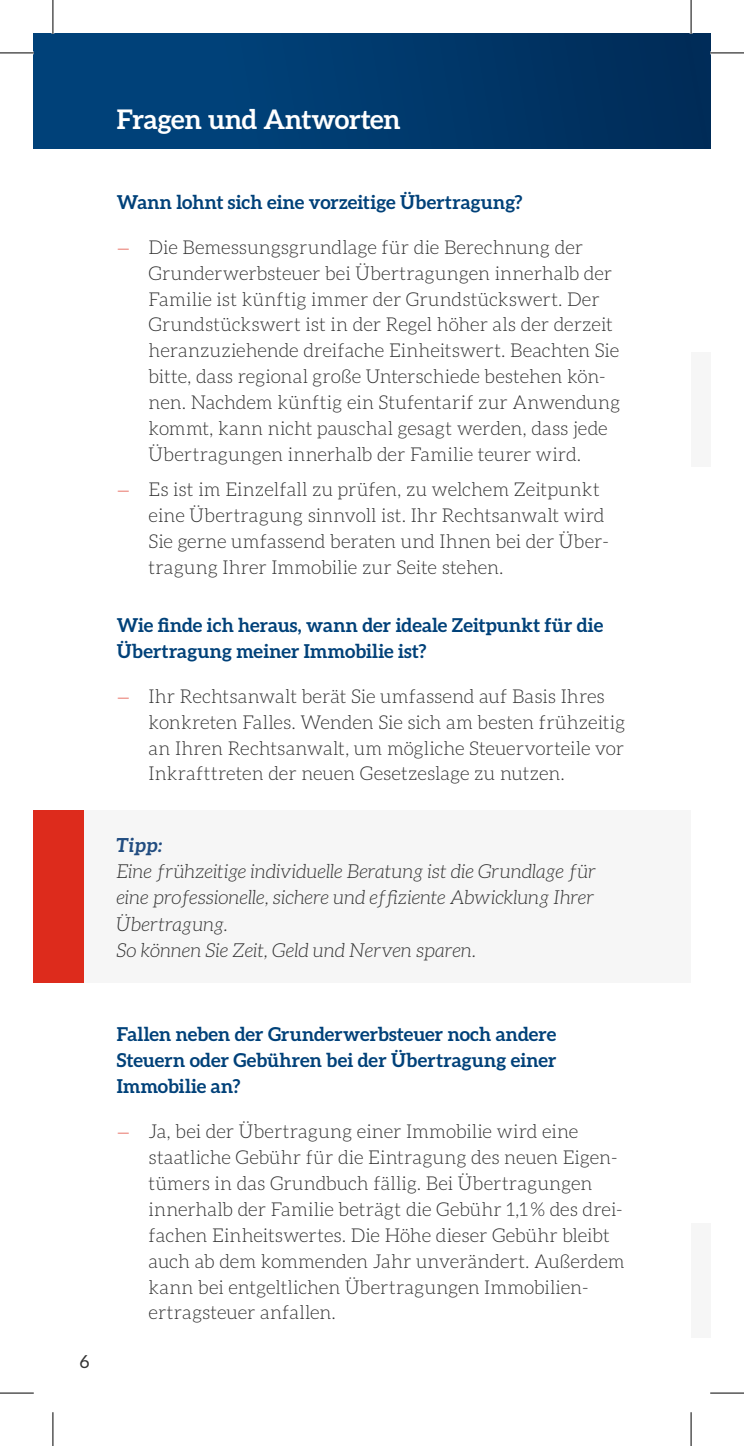
<style>
.page{position:relative;width:744px;height:1446px;background:#fff}
.page>*{position:absolute;margin:0;border:0;box-sizing:border-box;transform-origin:0 0}
.t1{font:700 27px "Aleo";letter-spacing:-.005em;color:#fff}
.t2{font:italic 300 19.35px/26.1px "Aleo";color:#323232}
.t3{font:italic 700 19.35px "Aleo";color:#224d81}
.t4{font:300 19.12px/25.9px "Aleo";color:#323232}
.t5{font:700 19.12px/25.9px "Aleo";letter-spacing:.01em;color:#004179}
.t6{font:18px "Aleo";color:#323232}
.s1{font-size:16.88px;color:#dd2b1c}
</style>
<div class="page">
<div style="left:34px;top:34px;width:676px;height:115px;background:linear-gradient(to right,#004680,#002d59)"></div>
<div style="left:34px;top:810px;width:51px;height:172px;background:#dd2b1c"></div>
<div style="left:84px;top:810px;width:606px;height:172px;background:#f6f6f6"></div>
<div style="left:691px;top:351px;width:19px;height:115px;background:#f6f6f6"></div>
<div style="left:691px;top:1222px;width:19px;height:115px;background:#f6f6f6"></div>
<hr style="left:0;top:53px;width:34px;height:1px;background:#000">
<hr style="left:710px;top:53px;width:34px;height:1px;background:#000">
<hr style="left:0;top:1392px;width:34px;height:1px;background:#000">
<hr style="left:710px;top:1392px;width:34px;height:1px;background:#000">
<hr style="left:53px;top:0;width:1px;height:34px;background:#000">
<hr style="left:53px;top:1411px;width:1px;height:34px;background:#000">
<hr style="left:690px;top:0;width:1px;height:34px;background:#000">
<hr style="left:690px;top:1411px;width:1px;height:34px;background:#000">
<p class="t6" style="left:80px;top:1351px;width:11px">6</p>
<h1 class="t1" style="left:117px;top:104px;width:285px">Fragen und Antworten</h1>
<p class="t5" style="left:117px;top:188px;width:407px">Wann lohnt sich eine vorzeitige Übertragung?</p>
<p class="t4" style="left:149px;top:234px;width:473px;text-indent:-32px"><span class="s1">—</span> Die Bemessungsgrundlage für die Berechnung der Grunderwerbsteuer bei Übertragungen innerhalb der Familie ist künftig immer der Grundstückswert. Der Grundstückswert ist in der Regel höher als der derzeit heranzuziehende dreifache Einheitswert. Beachten Sie bitte, dass regional große Unterschiede bestehen kön&shy;nen. Nachdem künftig ein Stufentarif zur Anwendung kommt, kann nicht pauschal gesagt werden, dass jede Übertragungen innerhalb der Familie teurer wird.</p>
<p class="t4" style="left:149px;top:476px;width:462px;text-indent:-32px"><span class="s1">—</span> Es ist im Einzelfall zu prüfen, zu welchem Zeitpunkt eine Übertragung sinnvoll ist. Ihr Rechtsanwalt wird Sie gerne umfassend beraten und Ihnen bei der Über&shy;tragung Ihrer Immobilie zur Seite stehen.</p>
<p class="t5" style="left:117px;top:611px;width:488px">Wie finde ich heraus, wann der ideale Zeitpunkt für die<br>Übertragung meiner Immobilie ist?</p>
<p class="t4" style="left:149px;top:683px;width:478px;text-indent:-32px"><span class="s1">—</span> Ihr Rechtsanwalt berät Sie umfassend auf Basis Ihres konkreten Falles. Wenden Sie sich am besten frühzeitig an Ihren Rechtsanwalt, um mögliche Steuervorteile vor Inkrafttreten der neuen Gesetzeslage zu nutzen.</p>
<p class="t3" style="left:116px;top:833px;width:48px">Tipp:</p>
<p class="t2" style="left:116px;top:858px;width:481px">Eine frühzeitige individuelle Beratung ist die Grundlage für eine professionelle, sichere und effiziente Abwicklung Ihrer Übertragung.<br>So können Sie Zeit, Geld und Nerven sparen.</p>
<p class="t5" style="left:117px;top:1021px;width:441px;text-align:justify">Fallen neben der Grunderwerbsteuer noch andere Steuern oder Gebühren bei der Übertragung einer Immobilie an?</p>
<p class="t4" style="left:149px;top:1118px;width:477px;text-indent:-32px"><span class="s1">—</span> Ja, bei der Übertragung einer Immobilie wird eine staatliche Gebühr für die Eintragung des neuen Eigen&shy;tümers in das Grundbuch fällig. Bei Übertragungen innerhalb der Familie beträgt die Gebühr 1,1% des drei&shy;fachen Einheitswertes. Die Höhe dieser Gebühr bleibt auch ab dem kommenden Jahr unverändert. Außerdem kann bei entgeltlichen Übertragungen Immobilien&shy;ertragsteuer anfallen.</p>
</div>
